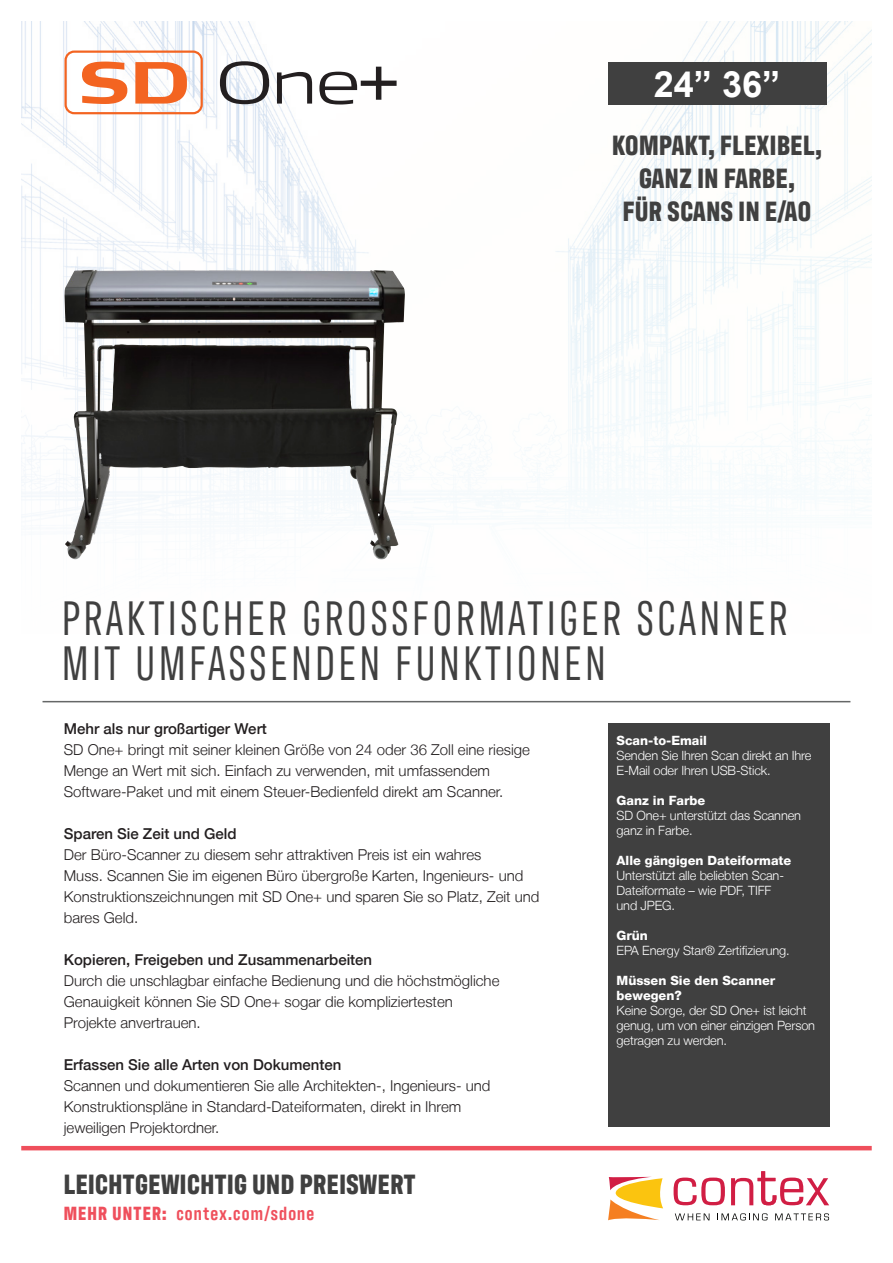
<style>
.page{position:relative;width:893px;height:1263px;background:#fff}
.page>*{position:absolute;margin:0;border:0;box-sizing:border-box;transform-origin:0 0}
.Headline{font:49.5px/45px "Antarctican Headline";letter-spacing:.08em;color:#404040}
.t1{font:700 36.15px "Arial";color:#fff}
.call_out{font:700 28.5px/33px "Antarctican Headline";letter-spacing:.02em;color:#404040;text-align:center}
.t2{font:600 19.5px "Antarctican Headline";letter-spacing:.06em;color:#ef4f5c}
.Copy{font:300 15px/21px "Helvetica Neue LT";color:#231f20}
.Copy-2{font:500 15px "Helvetica Neue LT";color:#231f20}
.Features_brød{font:300 12.75px/15px "Helvetica Neue LT";letter-spacing:-.01em;color:#fff}
.Features_headline{font:800 12.75px/15px "Helvetica Neue LT";color:#fff}
.s1{font-weight:700}
</style>
<div class="page">
<img style="left:21px;top:21px;width:851px;height:539px">
<svg style="left:674px;top:1177px;width:51px;height:28px"></svg>
<svg style="left:731px;top:1171px;width:98px;height:34px"></svg>
<svg style="left:608px;top:1177px;width:55px;height:43px"></svg>
<svg style="left:675px;top:1213px;width:34px;height:7px"></svg>
<svg style="left:717px;top:1213px;width:50px;height:7px"></svg>
<svg style="left:775px;top:1213px;width:54px;height:7px"></svg>
<img style="left:64px;top:270px;width:314px;height:289px">
<div style="left:64px;top:51px;width:139px;height:63px;border:2px solid #f36421;border-radius:9px"></div>
<svg style="left:82px;top:62px;width:45px;height:42px"></svg>
<svg style="left:135px;top:62px;width:52px;height:42px"></svg>
<svg style="left:220px;top:61px;width:49px;height:43px"></svg>
<svg style="left:277px;top:72px;width:35px;height:32px"></svg>
<svg style="left:319px;top:67px;width:78px;height:38px"></svg>
<hr style="left:43px;top:701px;width:807px;height:1px;background:#656767">
<div style="left:608px;top:63px;width:218px;height:42px;background:#404040"></div>
<div style="left:608px;top:723px;width:221px;height:404px;background:#404040"></div>
<hr style="left:21px;top:1146px;width:851px;height:4px;background:#ef4f5c">
<p class="t1" style="left:654px;top:59px;width:128px">24” 36”</p>
<p class="call_out" style="left:612px;top:126px;width:211px">KOMPAKT, FLEXIBEL,<br>GANZ IN FARBE,<br>FÜR SCANS IN E/A0</p>
<p class="Headline" style="left:62px;top:593px;width:727px">PRAKTISCHER GROSSFORMATIGER SCANNER<br>MIT UMFASSENDEN FUNKTIONEN</p>
<p class="Copy-2" style="left:64px;top:719px;width:205px">Mehr als nur großartiger Wert</p>
<p class="Copy" style="left:64px;top:738px;width:468px">SD One+ bringt mit seiner kleinen Größe von 24 oder 36 Zoll eine riesige<br>Menge an Wert mit sich. Einfach zu verwenden, mit umfassendem<br>Software-Paket und mit einem Steuer-Bedienfeld direkt am Scanner.</p>
<p class="Copy-2" style="left:64px;top:824px;width:174px">Sparen Sie Zeit und Geld</p>
<p class="Copy" style="left:64px;top:843px;width:477px">Der Büro-Scanner zu diesem sehr attraktiven Preis ist ein wahres<br>Muss. Scannen Sie im eigenen Büro übergroße Karten, Ingenieurs- und Konstruktionszeichnungen mit SD One+ und sparen Sie so Platz, Zeit und bares Geld.</p>
<p class="Copy-2" style="left:64px;top:950px;width:310px">Kopieren, Freigeben und Zusammenarbeiten</p>
<p class="Copy" style="left:64px;top:969px;width:437px">Durch die unschlagbar einfache Bedienung und die höchstmögliche<br>Genauigkeit können Sie SD One+ sogar die kompliziertesten<br>Projekte anvertrauen.</p>
<p class="Copy-2" style="left:64px;top:1055px;width:279px">Erfassen Sie alle Arten von Dokumenten</p>
<p class="Copy" style="left:64px;top:1074px;width:428px">Scannen und dokumentieren Sie alle Architekten-, Ingenieurs- und<br>Konstruktionspläne in Standard-Dateiformaten, direkt in Ihrem jeweiligen Projektordner.</p>
<p class="call_out" style="left:64px;top:1166px;width:353px">LEICHTGEWICHTIG UND PREISWERT</p>
<p class="t2" style="left:64px;top:1200px;width:252px"><span class="s1">MEHR UNTER:</span> contex.com/sdone</p>
<p class="Features_headline" style="left:617px;top:733px;width:92px">Scan-to-Email</p>
<p class="Features_brød" style="left:617px;top:747px;width:196px">Senden Sie Ihren Scan direkt an Ihre<br>E-Mail oder Ihren USB-Stick.</p>
<p class="Features_headline" style="left:617px;top:793px;width:90px">Ganz in Farbe</p>
<p class="Features_brød" style="left:617px;top:807px;width:186px">SD One+ unterstützt das Scannen ganz in Farbe.</p>
<p class="Features_headline" style="left:617px;top:853px;width:176px">Alle gängigen Dateiformate</p>
<p class="Features_brød" style="left:617px;top:867px;width:169px">Unterstützt alle beliebten Scan-<br>Dateiformate – wie PDF, TIFF und JPEG.</p>
<p class="Features_headline" style="left:617px;top:928px;width:33px">Grün</p>
<p class="Features_brød" style="left:617px;top:942px;width:175px">EPA Energy Star® Zertifizierung.</p>
<p class="Features_headline" style="left:617px;top:973px;width:160px">Müssen Sie den Scanner bewegen?</p>
<p class="Features_brød" style="left:617px;top:1002px;width:200px">Keine Sorge, der SD One+ ist leicht genug, um von einer einzigen Person getragen zu werden.</p>
</div>
